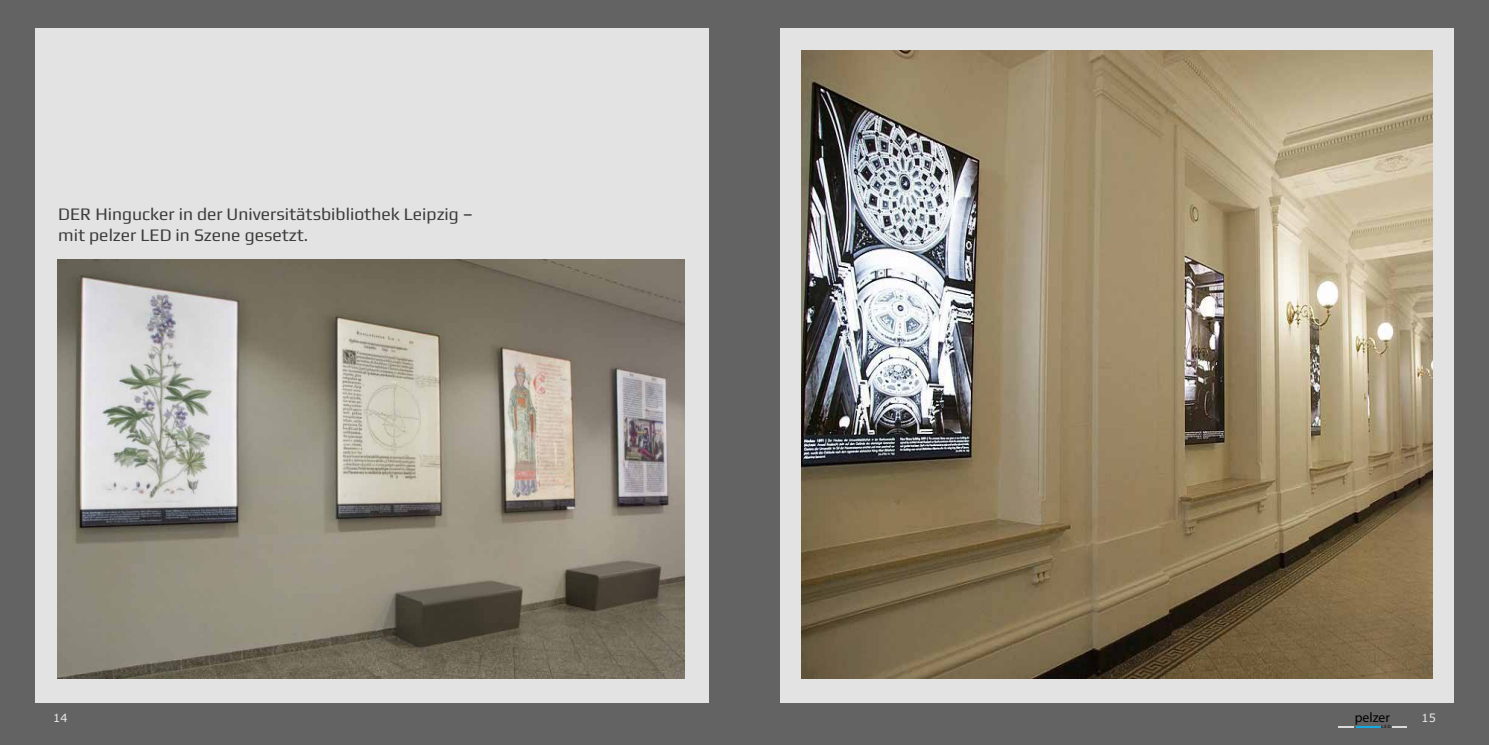
<style>
.page{position:relative;width:1489px;height:745px;background:#fff}
.page>*{position:absolute;margin:0;border:0;box-sizing:border-box;transform-origin:0 0}
.t1{font:17.5px/21px "Play";color:#3c3c3b}
.t2{font:13.75px "Myriad Pro";color:#000}
.t3{font:11.25px "Verdana";color:#ebebeb}
.t4{font:4.62px "Myriad Pro";color:#000}
</style>
<div class="page">
<div style="left:0;top:0;width:1488px;height:744px;background:#646363"></div>
<div style="left:35px;top:28px;width:673px;height:674px;background:#e3e3e3"></div>
<div style="left:780px;top:28px;width:673px;height:674px;background:#e3e3e3"></div>
<svg style="left:1338px;top:726px;width:41px;height:1px"></svg>
<svg style="left:1392px;top:726px;width:14px;height:1px"></svg>
<img style="left:57px;top:259px;width:628px;height:418px">
<img style="left:801px;top:51px;width:630px;height:626px">
<p class="t1" style="left:58px;top:202px;width:416px">DER Hingucker in der Universitätsbibliothek Leipzig – mit pelzer LED in Szene gesetzt.</p>
<p class="t3" style="left:53px;top:710px;width:16px">14</p>
<p class="t2" style="left:1354px;top:708px;width:37px">pelzer</p>
<p class="t3" style="left:1421px;top:710px;width:16px">15</p>
<p class="t4" style="left:1381px;top:723px;width:11px">L E D</p>
</div>
